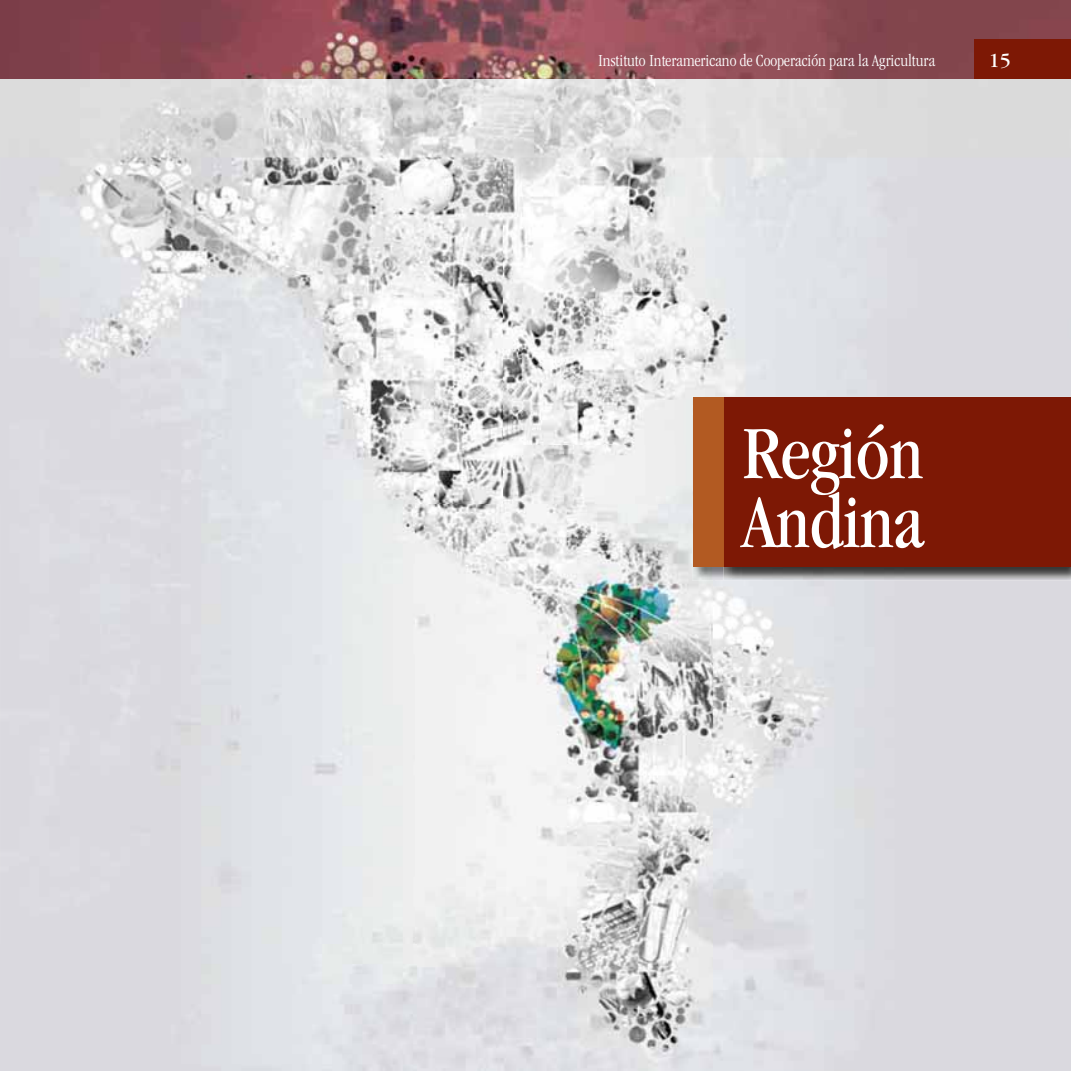
<style>
.page{position:relative;width:1071px;height:1071px;background:#fff}
.page>*{position:absolute;margin:0;border:0;box-sizing:border-box;transform-origin:0 0}
.t1{font:condensed 77.7px/69px "Garamond";letter-spacing:-.01em;color:#fff}
.t2{font:21px "Garamond";color:#fff}
.t3{font:300 condensed 17.5px "Garamond";color:#fff}
</style>
<div class="page">
<img style="left:0;top:0;width:1071px;height:158px">
<img style="left:0;top:23px;width:1071px;height:56px">
<div style="left:975px;top:40px;width:96px;height:39px;background:#7d1805"></div>
<img style="left:0;top:504px;width:713px;height:567px">
<img style="left:713px;top:580px;width:358px;height:491px">
<img style="left:0;top:158px;width:504px;height:346px">
<img style="left:504px;top:158px;width:567px;height:288px">
<img style="left:504px;top:446px;width:188px;height:58px">
<img style="left:692px;top:504px;width:32px;height:76px">
<div style="left:693px;top:397px;width:371px;height:170px;background:#b25a22"></div>
<img style="left:724px;top:567px;width:347px;height:13px">
<div style="left:724px;top:397px;width:347px;height:170px;background:#7d1805"></div>
<p class="t3" style="left:598px;top:54px;width:339px">Instituto Interamericano de Cooperación para la Agricultura</p>
<p class="t2" style="left:989px;top:53px;width:24px">15</p>
<h1 class="t1" style="left:742px;top:425px;width:183px">Región<br>Andina</h1>
</div>
